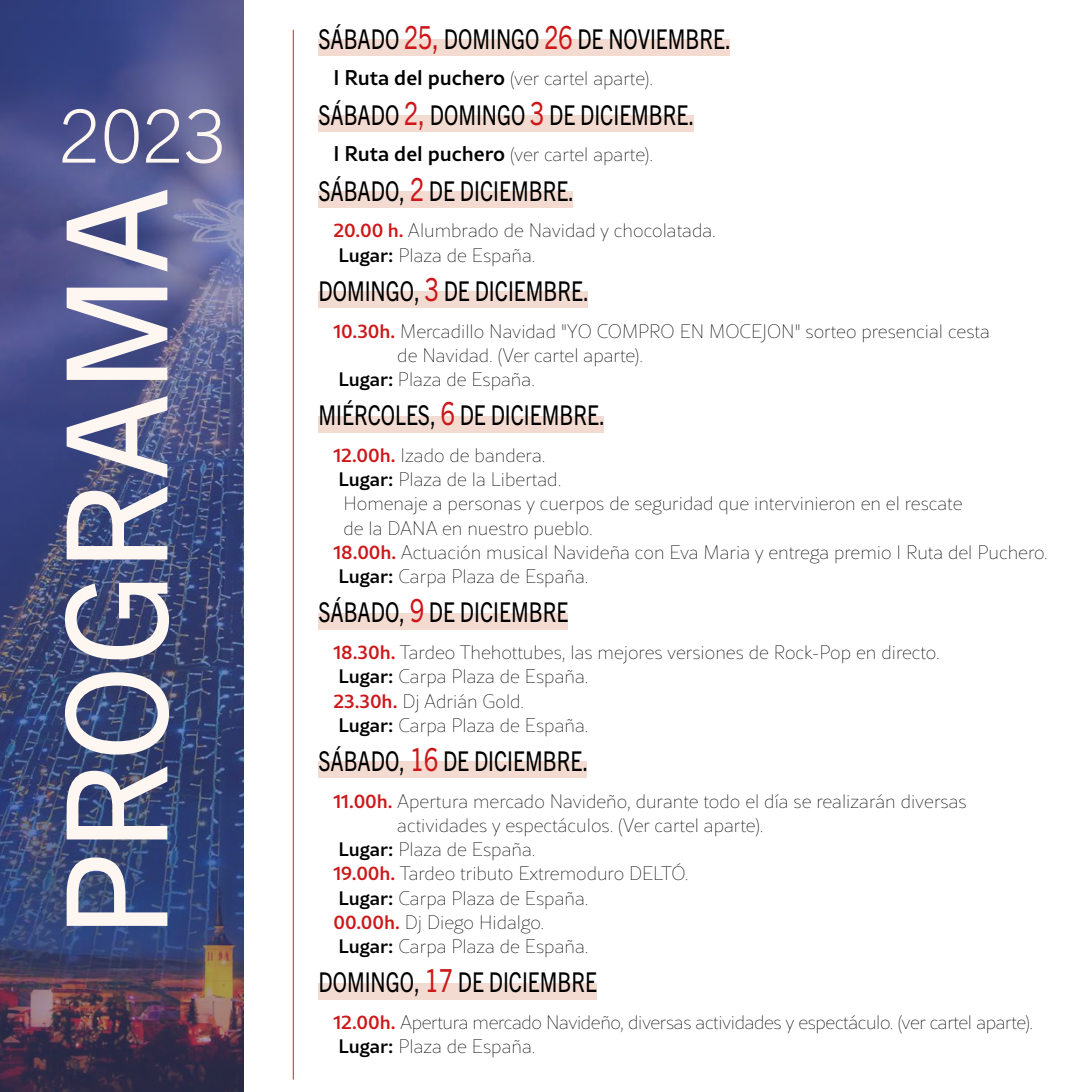
<style>
.page{position:relative;width:1092px;height:1092px;background:#fff}
.page>*{position:absolute;margin:0;border:0;box-sizing:border-box;transform-origin:0 0}
.t1{font:140.17px "Trade Gothic Next LT Pro";color:#fef6f0}
.t2{font:300 73.5px "Trade Gothic Next LT Pro";color:#fef6f0}
.t3{font:27.3px "Trade Gothic Next LT Pro";color:#000;scale:.77 1}
.t4{font:100 19.25px/24.2px "Rival Sans";color:#000}
.t5{font:100 19.25px/24.2px "Rival Sans";letter-spacing:-.02em;color:#000}
.s1{font-size:31.85px;color:#cd1719}
.s2{font-weight:500;font-size:21px}
.s3{font-weight:500;color:#cd1719}
.s4{font-weight:500}
</style>
<div class="page">
<div style="left:318px;top:39px;width:412px;height:17px;background:#f4dbd1"></div>
<div style="left:318px;top:115px;width:375px;height:17px;background:#f4dbd1"></div>
<div style="left:318px;top:191px;width:255px;height:17px;background:#f4dbd1"></div>
<div style="left:318px;top:291px;width:270px;height:17px;background:#f4dbd1"></div>
<div style="left:318px;top:416px;width:286px;height:16px;background:#f4dbd1"></div>
<div style="left:318px;top:612px;width:250px;height:17px;background:#f4dbd1"></div>
<div style="left:318px;top:761px;width:269px;height:17px;background:#f4dbd1"></div>
<div style="left:318px;top:982px;width:279px;height:17px;background:#f4dbd1"></div>
<hr style="left:293px;top:30px;width:1px;height:1049px;background:#be2824">
<img style="left:0;top:0;width:243px;height:1091px">
<h2 class="t2" style="left:59px;top:85px;width:168px">2023</h2>
<h1 class="t1" style="left:19px;top:938px;width:753px;rotate:-90deg">PROGRAMA</h1>
<h3 class="t3" style="left:318px;top:20px;width:537px">SÁBADO <span class="s1">25,</span> DOMINGO <span class="s1">26</span> DE NOVIEMBRE.</h3>
<p class="t4" style="left:333px;top:67px;width:321px"><span class="s2">I Ruta del puchero</span> (ver cartel aparte).</p>
<h3 class="t3" style="left:318px;top:96px;width:489px">SÁBADO <span class="s1">2,</span> DOMINGO <span class="s1">3</span> DE DICIEMBRE.</h3>
<p class="t4" style="left:333px;top:143px;width:321px"><span class="s2">I Ruta del puchero</span> (ver cartel aparte).</p>
<h3 class="t3" style="left:318px;top:172px;width:333px">SÁBADO, <span class="s1">2</span> DE DICIEMBRE.</h3>
<p class="t4" style="left:333px;top:219px;width:384px"><span class="s3">20.00 h.</span> Alumbrado de Navidad y chocolatada.<br><span class="s4">Lugar:</span> Plaza de España.</p>
<h3 class="t3" style="left:318px;top:272px;width:353px">DOMINGO, <span class="s1">3</span> DE DICIEMBRE.</h3>
<p class="t4" style="left:333px;top:319px;width:658px"><span class="s3">10.30h.</span> Mercadillo Navidad "YO COMPRO EN MOCEJON" sorteo presencial cesta</p>
<p class="t4" style="left:397px;top:343px;width:247px">de Navidad. (Ver cartel aparte).</p>
<p class="t4" style="left:338px;top:367px;width:198px"><span class="s4">Lugar:</span> Plaza de España.</p>
<h3 class="t3" style="left:318px;top:396px;width:373px">MIÉRCOLES, <span class="s1">6</span> DE DICIEMBRE.</h3>
<p class="t4" style="left:333px;top:443px;width:213px"><span class="s3">12.00h.</span> Izado de bandera.</p>
<p class="t4" style="left:338px;top:467px;width:224px"><span class="s4">Lugar:</span> Plaza de la Libertad.</p>
<p class="t4" style="left:343px;top:492px;width:620px">Homenaje a personas y cuerpos de seguridad que intervinieron en el rescate</p>
<p class="t4" style="left:343px;top:516px;width:251px">de la DANA en nuestro pueblo.</p>
<p class="t4" style="left:333px;top:540px;width:716px"><span class="s3">18.00h.</span> Actuación musical Navideña con Eva Maria y entrega premio I Ruta del Puchero.</p>
<p class="t4" style="left:338px;top:564px;width:251px"><span class="s4">Lugar:</span> Carpa Plaza de España.</p>
<h3 class="t3" style="left:318px;top:593px;width:326px">SÁBADO, <span class="s1">9</span> DE DICIEMBRE</h3>
<p class="t4" style="left:333px;top:640px;width:607px"><span class="s3">18.30h.</span> Tardeo Thehottubes, las mejores versiones de Rock-Pop en directo.<br><span class="s4">Lugar:</span> Carpa Plaza de España.<br><span class="s3">23.30h.</span> Dj Adrián Gold.<br><span class="s4">Lugar:</span> Carpa Plaza de España.</p>
<h3 class="t3" style="left:318px;top:742px;width:352px">SÁBADO, <span class="s1">16</span> DE DICIEMBRE.</h3>
<p class="t4" style="left:333px;top:789px;width:634px"><span class="s3">11.00h.</span> Apertura mercado Navideño, durante todo el día se realizarán diversas</p>
<p class="t4" style="left:397px;top:813px;width:368px">actividades y espectáculos. (Ver cartel aparte).</p>
<p class="t4" style="left:338px;top:837px;width:198px"><span class="s4">Lugar:</span> Plaza de España.</p>
<p class="t4" style="left:333px;top:861px;width:356px"><span class="s3">19.00h.</span> Tardeo tributo Extremoduro DELTÓ.</p>
<p class="t4" style="left:338px;top:886px;width:251px"><span class="s4">Lugar:</span> Carpa Plaza de España.</p>
<p class="t4" style="left:333px;top:910px;width:212px"><span class="s3">00.00h.</span> Dj Diego Hidalgo.</p>
<p class="t4" style="left:338px;top:934px;width:251px"><span class="s4">Lugar:</span> Carpa Plaza de España.</p>
<h3 class="t3" style="left:318px;top:963px;width:363px">DOMINGO, <span class="s1">17</span> DE DICIEMBRE</h3>
<p class="t5" style="left:333px;top:1010px;width:701px"><span class="s3">12.00h.</span> Apertura mercado Navideño, diversas actividades y espectáculo. (ver cartel aparte).<br><span class="s4">Lugar:</span> Plaza de España.</p>
</div>
